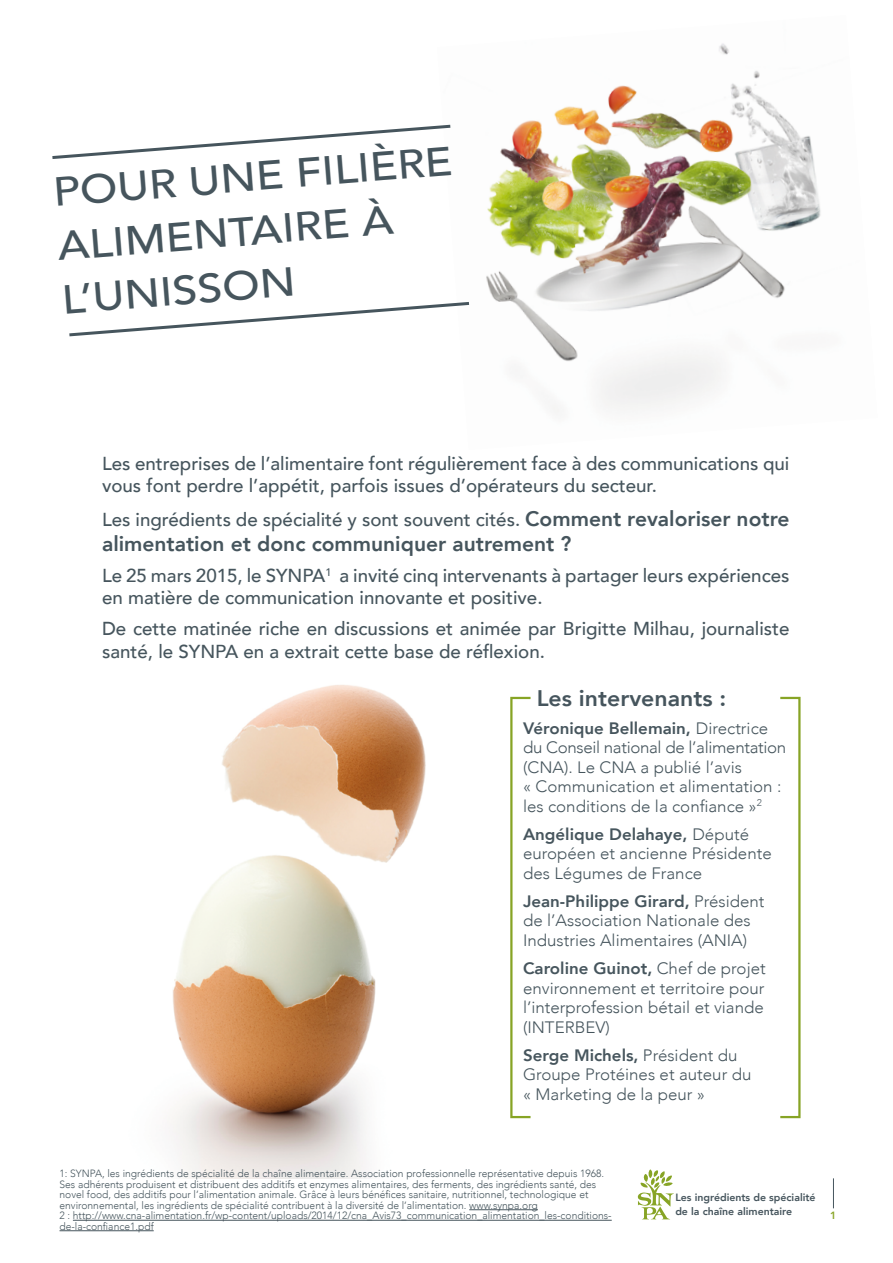
<style>
.page{position:relative;width:893px;height:1263px;background:#fff}
.page>*{position:absolute;margin:0;border:0;box-sizing:border-box;transform-origin:0 0}
.t1{font:500 40.5px/53.4px "Avenir";color:#46555d;scale:1.11 1}
.t2{font:800 22.5px "Avenir";color:#46555d}
.t3{font:800 21px "Avenir";color:#46555d}
.t4{font:500 18.75px/22.5px "Avenir";color:#46555d}
.t5{font:300 16.5px/19.5px "Avenir";color:#46555d}
.t6{font:300 10.5px/10.5px "Avenir";color:#46555d}
.t7{font:800 10.5px/13.6px "Avenir";color:#46555d}
.t8{font:800 10.5px "Avenir";color:#87a425}
.s1{font-weight:800;font-size:21px}
.s2{font-weight:800}
</style>
<div class="page">
<img style="left:486px;top:43px;width:335px;height:370px">
<img style="left:169px;top:685px;width:257px;height:493px">
<div style="left:510px;top:697px;width:22px;height:421px;border:2px solid #87a425"></div>
<div style="left:779px;top:697px;width:21px;height:421px;border:2px solid #87a425"></div>
<svg style="left:52px;top:124px;width:399px;height:35px"></svg>
<svg style="left:69px;top:302px;width:401px;height:35px"></svg>
<hr style="left:469px;top:1209px;width:69px;height:1px;background:#46555d">
<hr style="left:73px;top:1220px;width:539px;height:1px;background:#46555d">
<hr style="left:60px;top:1230px;width:94px;height:1px;background:#46555d">
<svg style="left:638px;top:1169px;width:36px;height:50px"></svg>
<hr style="left:833px;top:1178px;width:1px;height:30px;background:#46555d">
<h1 class="t1" style="left:50px;top:165px;width:363px;rotate:-5deg">POUR UNE FILIÈRE<br>ALIMENTAIRE À<br>L’UNISSON</h1>
<h3 class="t4" style="left:102px;top:451px;width:689px">Les entreprises de l’alimentaire font régulièrement face à des communications qui vous font perdre l’appétit, parfois issues d’opérateurs du secteur.</h3>
<h3 class="t4" style="left:102px;top:507px;width:689px">Les ingrédients de spécialité y sont souvent cités. <span class="s1">Comment revaloriser notre</span></h3>
<h3 class="t3" style="left:102px;top:527px;width:471px">alimentation et donc communiquer autrement ?</h3>
<h3 class="t4" style="left:102px;top:563px;width:689px">Le 25 mars 2015, le SYNPA<sup>1</sup> a invité cinq intervenants à partager leurs expériences en matière de communication innovante et positive.</h3>
<h3 class="t4" style="left:102px;top:617px;width:689px">De cette matinée riche en discussions et animée par Brigitte Milhau, journaliste santé, le SYNPA en a extrait cette base de réflexion.</h3>
<h2 class="t2" style="left:537px;top:681px;width:191px">Les intervenants :</h2>
<h3 class="t5" style="left:523px;top:718px;width:265px"><span class="s2">Véronique Bellemain,</span> Directrice du Conseil national de l’alimentation (CNA). Le CNA a publié l’avis<br>« Communication et alimentation : les conditions de la confiance »<sup>2</sup></h3>
<h3 class="t5" style="left:523px;top:824px;width:250px"><span class="s2">Angélique Delahaye,</span> Député européen et ancienne Présidente des Légumes de France</h3>
<h3 class="t5" style="left:523px;top:891px;width:243px"><span class="s2">Jean-Philippe Girard,</span> Président de l’Association Nationale des<br>Industries Alimentaires (ANIA)</h3>
<h3 class="t5" style="left:523px;top:958px;width:244px;text-align:justify"><span class="s2">Caroline Guinot,</span> Chef de projet environnement et territoire pour l’interprofession bétail et viande (INTERBEV)</h3>
<h3 class="t5" style="left:523px;top:1045px;width:230px"><span class="s2">Serge Michels,</span> Président du<br>Groupe Protéines et auteur du « Marketing de la peur »</h3>
<p class="t6" style="left:60px;top:1168px;width:554px">1: SYNPA, les ingrédients de spécialité de la chaîne alimentaire. Association professionnelle représentative depuis 1968.<br>Ses adhérents produisent et distribuent des additifs et enzymes alimentaires, des ferments, des ingrédients santé, des novel food, des additifs pour l’alimentation animale. Grâce à leurs bénéfices sanitaire, nutritionnel, technologique et environnemental, les ingrédients de spécialité contribuent à la diversité de l’alimentation. www.synpa.org<br>2 : http://www.cna-alimentation.fr/wp-content/uploads/2014/12/cna_Avis73_communication_alimentation_les-conditions&shy;de-la-confiance1.pdf</p>
<p class="t7" style="left:675px;top:1191px;width:142px">Les ingrédients de spécialité de la chaîne alimentaire</p>
<p class="t8" style="left:830px;top:1207px;width:8px">1</p>
</div>
